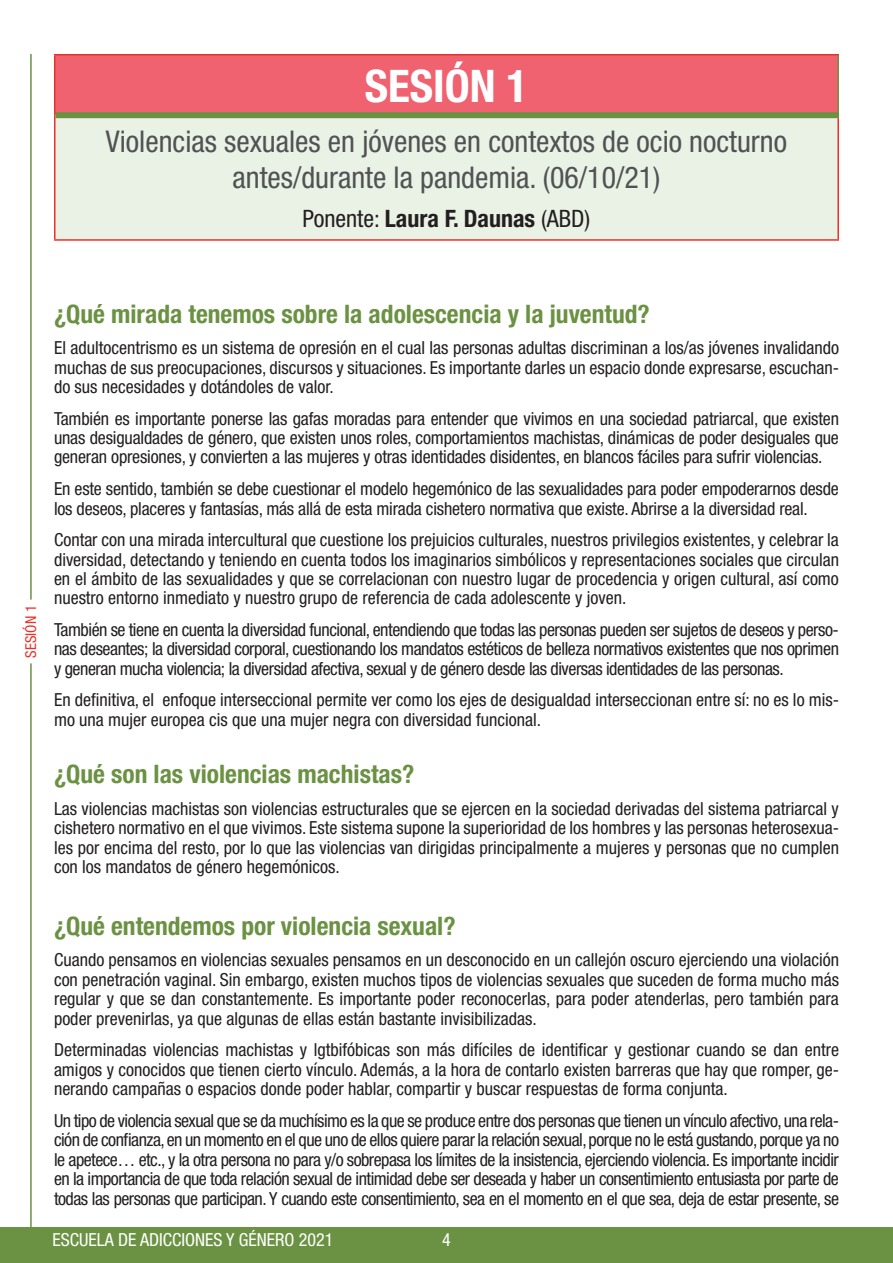
<style>
.page{position:relative;width:893px;height:1263px;background:#fff}
.page>*{position:absolute;margin:0;border:0;box-sizing:border-box;transform-origin:0 0}
.t1{font:700 condensed 45px "Helvetica Neue";color:#fff}
.t2{font:condensed 30px/36px "Helvetica Neue";color:#505354;text-align:center}
.t3{font:700 condensed 25.5px "Helvetica Neue";color:#6b9243}
.t4{font:condensed 24px "Helvetica Neue";color:#231f20}
.t5{font:condensed 18px/19.5px "Helvetica Neue";color:#231f20;text-align:justify}
.t6{font:condensed 18px "Helvetica Neue";color:#fff}
.t7{font:condensed 15px "Helvetica Neue";color:#ea3229}
.s1{font-weight:700}
</style>
<div class="page">
<div style="left:0;top:1228px;width:893px;height:35px;background:#6b9243"></div>
<div style="left:55px;top:55px;width:783px;height:60px;background:#f06270"></div>
<div style="left:55px;top:115px;width:783px;height:125px;background:#eaf1e5"></div>
<hr style="left:54px;top:115px;width:2px;height:124px;background:#ea3229">
<hr style="left:837px;top:118px;width:2px;height:121px;background:#ea3229">
<hr style="left:54px;top:239px;width:785px;height:2px;background:#ea3229">
<hr style="left:54px;top:54px;width:785px;height:2px;background:#ea3229">
<hr style="left:54px;top:56px;width:2px;height:59px;background:#ea3229">
<hr style="left:837px;top:56px;width:2px;height:56px;background:#6b9243">
<div style="left:56px;top:112px;width:783px;height:6px;background:#6b9243"></div>
<hr style="left:30px;top:54px;width:2px;height:546px;background:#6b9243">
<hr style="left:30px;top:663px;width:2px;height:567px;background:#6b9243">
<h1 class="t1" style="left:365px;top:59px;width:165px">SESIÓN 1</h1>
<h2 class="t2" style="left:106px;top:123px;width:683px">Violencias sexuales en jóvenes en contextos de ocio nocturno antes/durante la pandemia. (06/10/21)</h2>
<h3 class="t4" style="left:303px;top:205px;width:289px">Ponente: <span class="s1">Laura F. Daunas</span> (ABD)</h3>
<p class="t7" style="left:22px;top:658px;width:54px;rotate:-90deg">SESIÓN 1</p>
<h3 class="t3" style="left:54px;top:298px;width:597px">¿Qué mirada tenemos sobre la adolescencia y la juventud?</h3>
<p class="t5" style="left:54px;top:338px;width:787px">El adultocentrismo es un sistema de opresión en el cual las personas adultas discriminan a los/as jóvenes invalidando muchas de sus preocupaciones, discursos y situaciones. Es importante darles un espacio donde expresarse, escuchan&shy;do sus necesidades y dotándoles de valor.</p>
<p class="t5" style="left:54px;top:408px;width:786px">También es importante ponerse las gafas moradas para entender que vivimos en una sociedad patriarcal, que existen unas desigualdades de género, que existen unos roles, comportamientos machistas, dinámicas de poder desiguales que generan opresiones, y convierten a las mujeres y otras identidades disidentes, en blancos fáciles para sufrir violencias.</p>
<p class="t5" style="left:54px;top:479px;width:786px">En este sentido, también se debe cuestionar el modelo hegemónico de las sexualidades para poder empoderarnos desde los deseos, placeres y fantasías, más allá de esta mirada cishetero normativa que existe. Abrirse a la diversidad real.</p>
<p class="t5" style="left:54px;top:530px;width:786px">Contar con una mirada intercultural que cuestione los prejuicios culturales, nuestros privilegios existentes, y celebrar la diversidad, detectando y teniendo en cuenta todos los imaginarios simbólicos y representaciones sociales que circulan en el ámbito de las sexualidades y que se correlacionan con nuestro lugar de procedencia y origen cultural, así como nuestro entorno inmediato y nuestro grupo de referencia de cada adolescente y joven.</p>
<p class="t5" style="left:54px;top:620px;width:786px">También se tiene en cuenta la diversidad funcional, entendiendo que todas las personas pueden ser sujetos de deseos y perso&shy;nas deseantes; la diversidad corporal, cuestionando los mandatos estéticos de belleza normativos existentes que nos oprimen y generan mucha violencia; la diversidad afectiva, sexual y de género desde las diversas identidades de las personas.</p>
<p class="t5" style="left:54px;top:690px;width:786px">En definitiva, el enfoque interseccional permite ver como los ejes de desigualdad interseccionan entre sí: no es lo mis&shy;mo una mujer europea cis que una mujer negra con diversidad funcional.</p>
<h3 class="t3" style="left:54px;top:759px;width:362px">¿Qué son las violencias machistas?</h3>
<p class="t5" style="left:54px;top:798px;width:786px">Las violencias machistas son violencias estructurales que se ejercen en la sociedad derivadas del sistema patriarcal y cishetero normativo en el que vivimos. Este sistema supone la superioridad de los hombres y las personas heterosexua&shy;les por encima del resto, por lo que las violencias van dirigidas principalmente a mujeres y personas que no cumplen con los mandatos de género hegemónicos.</p>
<h3 class="t3" style="left:54px;top:910px;width:403px">¿Qué entendemos por violencia sexual?</h3>
<p class="t5" style="left:54px;top:950px;width:786px">Cuando pensamos en violencias sexuales pensamos en un desconocido en un callejón oscuro ejerciendo una violación con penetración vaginal. Sin embargo, existen muchos tipos de violencias sexuales que suceden de forma mucho más regular y que se dan constantemente. Es importante poder reconocerlas, para poder atenderlas, pero también para poder prevenirlas, ya que algunas de ellas están bastante invisibilizadas.</p>
<p class="t5" style="left:54px;top:1040px;width:787px">Determinadas violencias machistas y lgtbifóbicas son más difíciles de identificar y gestionar cuando se dan entre amigos y conocidos que tienen cierto vínculo. Además, a la hora de contarlo existen barreras que hay que romper, ge&shy;nerando campañas o espacios donde poder hablar, compartir y buscar respuestas de forma conjunta.</p>
<p class="t5" style="left:54px;top:1110px;width:787px">Un tipo de violencia sexual que se da muchísimo es la que se produce entre dos personas que tienen un vínculo afectivo, una rela&shy;ción de confianza, en un momento en el que uno de ellos quiere parar la relación sexual, porque no le está gustando, porque ya no le apetece… etc., y la otra persona no para y/o sobrepasa los límites de la insistencia, ejerciendo violencia. Es importante incidir en la importancia de que toda relación sexual de intimidad debe ser deseada y haber un consentimiento entusiasta por parte de todas las personas que participan. Y cuando este consentimiento, sea en el momento en el que sea, deja de estar presente, se</p>
<p class="t6" style="left:52px;top:1230px;width:282px">ESCUELA DE ADICCIONES Y GÉNERO 2021</p>
<p class="t6" style="left:442px;top:1230px;width:10px">4</p>
</div>
